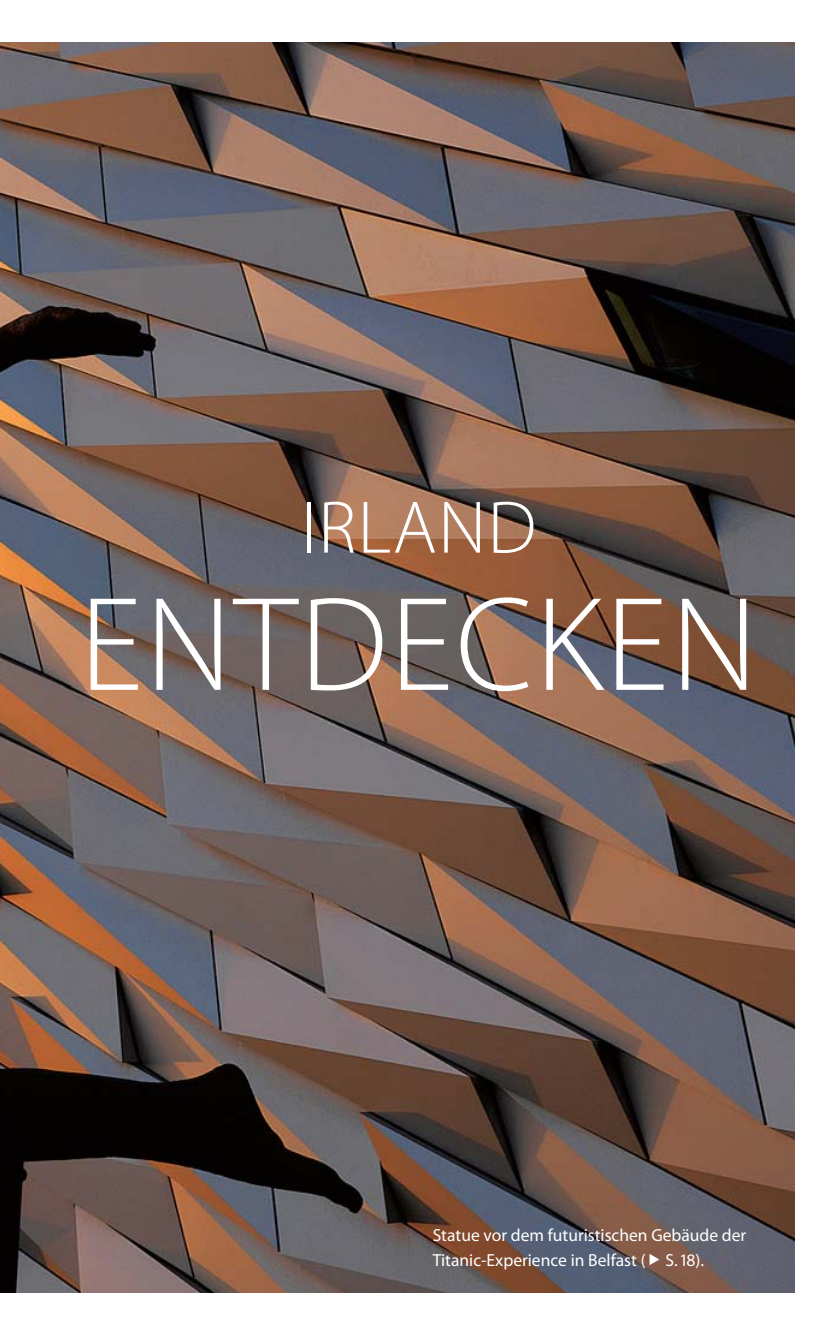
<style>
.page{position:relative;width:837px;height:1333px;background:#fff}
.page>*{position:absolute;margin:0;border:0;box-sizing:border-box;transform-origin:0 0}
.t1{font:300 135px "Myriad Pro";letter-spacing:.02em;color:#fff}
.t2{font:300 75px "Myriad Pro";letter-spacing:.02em;color:#fff}
.t3{font:17.5px/24.8px "Myriad Pro";color:#fff}
</style>
<div class="page">
<img style="left:0;top:42px;width:794px;height:1249px">
<svg style="left:649px;top:1253px;width:10px;height:11px"></svg>
<h2 class="t2" style="left:301px;top:499px;width:237px">IRLAND</h2>
<h1 class="t1" style="left:80px;top:593px;width:678px">ENTDECKEN</h1>
<p class="t3" style="left:432px;top:1224px;width:315px">Statue vor dem futuristischen Gebäude der<br>Titanic-Experience in Belfast ( S. 18).</p>
</div>
